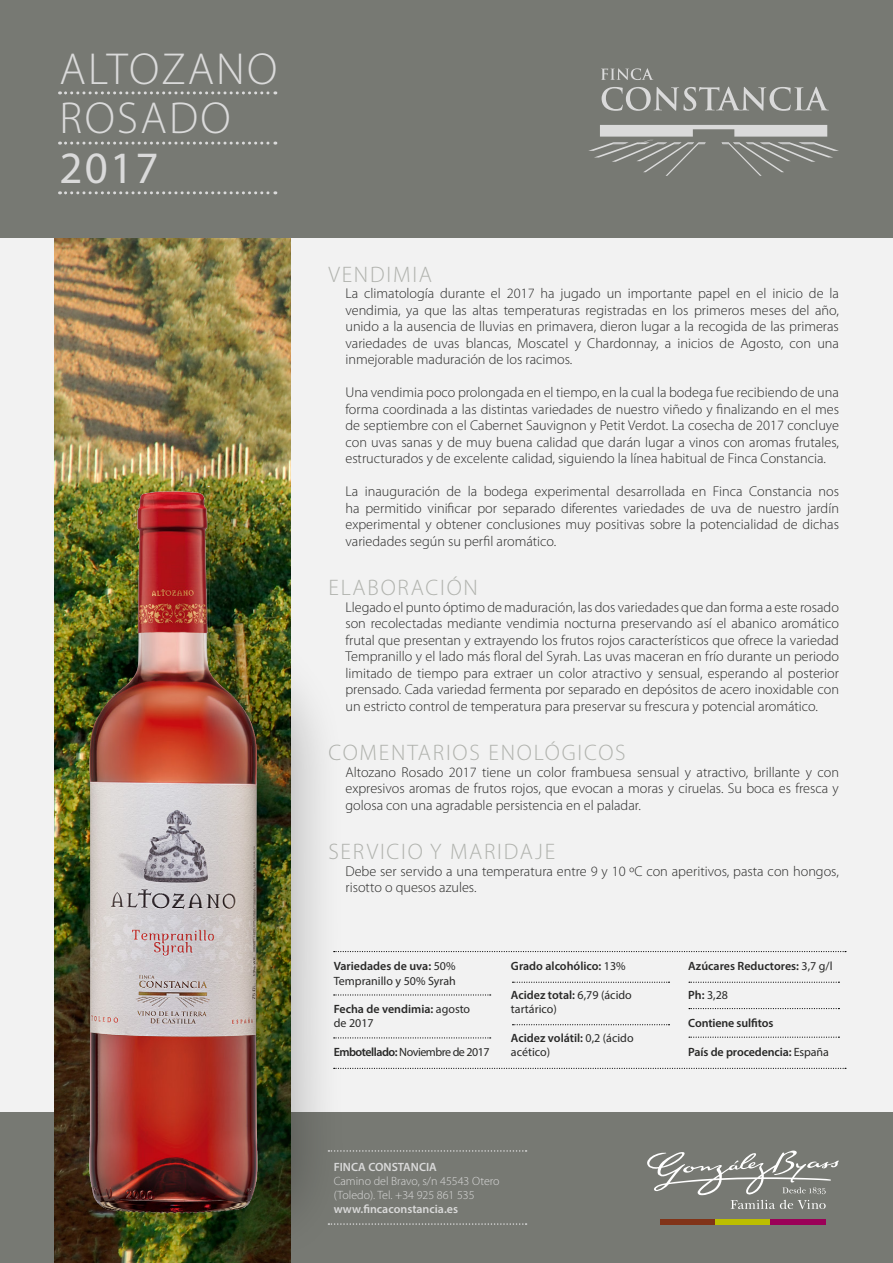
<style>
.page{position:relative;width:893px;height:1263px;background:#f2f2f2}
.page>*{position:absolute;margin:0;border:0;box-sizing:border-box;transform-origin:0 0}
.t1{font:300 45px/49.5px "Myriad Pro";letter-spacing:.05em;color:#dadada}
.t2{font:45px "Myriad Pro";color:#dadada}
.t3{font:300 22.5px "Myriad Pro";letter-spacing:.08em;color:#b0b2ad}
.t4{font:300 14.25px/16.5px "Myriad Pro";color:#282827;text-align:justify}
.t5{font:600 12px/14.2px "Myriad Pro";letter-spacing:-.005em;color:#282827}
.t6{font:12px/14.2px "Myriad Pro";color:#282827}
.t7{font:300 12px/14.2px "Myriad Pro";color:#dadada}
.t8{font:600 12px "Myriad Pro";color:#dadada}
.t9{font:12px "Myriad Pro";letter-spacing:-.04em;color:#282827}
.s1{font-weight:600}
.s2{font-weight:400}
</style>
<div class="page">
<div style="left:0;top:1112px;width:892px;height:151px;background:#777973"></div>
<img style="left:54px;top:238px;width:236px;height:1025px">
<div style="left:0;top:1px;width:892px;height:237px;background:#777973"></div>
<svg style="left:589px;top:68px;width:250px;height:108px"></svg>
<div style="left:660px;top:1219px;width:55px;height:5px;background:#813318"></div>
<div style="left:715px;top:1219px;width:55px;height:5px;background:#bcbe00"></div>
<div style="left:770px;top:1219px;width:56px;height:5px;background:#9b0058"></div>
<svg style="left:647px;top:1150px;width:192px;height:59px"></svg>
<svg style="left:60px;top:91px;width:216px;height:3px"></svg>
<svg style="left:60px;top:142px;width:216px;height:3px"></svg>
<svg style="left:60px;top:191px;width:216px;height:3px"></svg>
<svg style="left:469px;top:994px;width:22px;height:1px"></svg>
<svg style="left:470px;top:951px;width:376px;height:1px"></svg>
<svg style="left:470px;top:1068px;width:376px;height:1px"></svg>
<svg style="left:512px;top:982px;width:157px;height:1px"></svg>
<svg style="left:689px;top:982px;width:150px;height:1px"></svg>
<svg style="left:469px;top:1037px;width:22px;height:1px"></svg>
<svg style="left:512px;top:1024px;width:157px;height:1px"></svg>
<svg style="left:689px;top:1008px;width:150px;height:1px"></svg>
<svg style="left:689px;top:1036px;width:150px;height:2px"></svg>
<svg style="left:469px;top:1150px;width:58px;height:2px"></svg>
<svg style="left:469px;top:1223px;width:58px;height:2px"></svg>
<img style="left:54px;top:423px;width:415px;height:832px">
<h1 class="t1" style="left:60px;top:45px;width:219px">ALTOZANO<br>ROSADO</h1>
<h1 class="t2" style="left:60px;top:140px;width:101px">2017</h1>
<h2 class="t3" style="left:328px;top:262px;width:105px">VENDIMIA</h2>
<p class="t4" style="left:345px;top:285px;width:495px">La climatología durante el 2017 ha jugado un importante papel en el inicio de la vendimia, ya que las altas temperaturas registradas en los primeros meses del año, unido a la ausencia de lluvias en primavera, dieron lugar a la recogida de las primeras variedades de uvas blancas, Moscatel y Chardonnay, a inicios de Agosto, con una inmejorable maduración de los racimos.</p>
<p class="t4" style="left:345px;top:384px;width:495px">Una vendimia poco prolongada en el tiempo, en la cual la bodega fue recibiendo de una forma coordinada a las distintas variedades de nuestro viñedo y finalizando en el mes de septiembre con el Cabernet Sauvignon y Petit Verdot. La cosecha de 2017 concluye con uvas sanas y de muy buena calidad que darán lugar a vinos con aromas frutales, estructurados y de excelente calidad, siguiendo la línea habitual de Finca Constancia.</p>
<p class="t4" style="left:345px;top:483px;width:495px">La inauguración de la bodega experimental desarrollada en Finca Constancia nos ha permitido vinificar por separado diferentes variedades de uva de nuestro jardín experimental y obtener conclusiones muy positivas sobre la potencialidad de dichas variedades según su perfil aromático.</p>
<h2 class="t3" style="left:328px;top:575px;width:151px">ELABORACIÓN</h2>
<p class="t4" style="left:345px;top:599px;width:495px">Llegado el punto óptimo de maduración, las dos variedades que dan forma a este rosado son recolectadas mediante vendimia nocturna preservando así el abanico aromático frutal que presentan y extrayendo los frutos rojos característicos que ofrece la variedad Tempranillo y el lado más floral del Syrah. Las uvas maceran en frío durante un periodo limitado de tiempo para extraer un color atractivo y sensual, esperando al posterior prensado. Cada variedad fermenta por separado en depósitos de acero inoxidable con un estricto control de temperatura para preservar su frescura y potencial aromático.</p>
<h2 class="t3" style="left:328px;top:740px;width:299px">COMENTARIOS ENOLÓGICOS</h2>
<p class="t4" style="left:345px;top:764px;width:495px">Altozano Rosado 2017 tiene un color frambuesa sensual y atractivo, brillante y con expresivos aromas de frutos rojos, que evocan a moras y ciruelas. Su boca es fresca y golosa con una agradable persistencia en el paladar.</p>
<h2 class="t3" style="left:328px;top:839px;width:228px">SERVICIO Y MARIDAJE</h2>
<p class="t4" style="left:345px;top:863px;width:495px">Debe ser servido a una temperatura entre 9 y 10 ºC con aperitivos, pasta con hongos, risotto o quesos azules.</p>
<p class="t6" style="left:334px;top:959px;width:124px"><span class="s1">Variedades de uva:</span> 50%<br>Tempranillo y 50% Syrah</p>
<p class="t5" style="left:334px;top:1002px;width:138px">Fecha de vendimia: <span class="s2">agosto de 2017</span></p>
<p class="t9" style="left:334px;top:1044px;width:158px"><span class="s1">Embotellado:</span> Noviembre de 2017</p>
<p class="t5" style="left:511px;top:959px;width:116px">Grado alcohólico: <span class="s2">13%</span></p>
<p class="t6" style="left:511px;top:988px;width:122px"><span class="s1">Acidez total:</span> 6,79 (ácido tartárico)</p>
<p class="t6" style="left:511px;top:1030px;width:124px"><span class="s1">Acidez volátil:</span> 0,2 (ácido acético)</p>
<p class="t8" style="left:334px;top:1159px;width:105px">FINCA CONSTANCIA</p>
<p class="t7" style="left:334px;top:1174px;width:167px">Camino del Bravo, s/n 45543 Otero (Toledo). Tel. +34 925 861 535</p>
<p class="t8" style="left:334px;top:1202px;width:126px">www.fincaconstancia.es</p>
<p class="t5" style="left:688px;top:959px;width:146px">Azúcares Reductores: <span class="s2">3,7 g/l</span></p>
<p class="t6" style="left:688px;top:988px;width:41px"><span class="s1">Ph:</span> 3,28</p>
<p class="t5" style="left:688px;top:1016px;width:87px">Contiene sulfitos</p>
<p class="t5" style="left:688px;top:1044px;width:142px">País de procedencia: <span class="s2">España</span></p>
</div>
